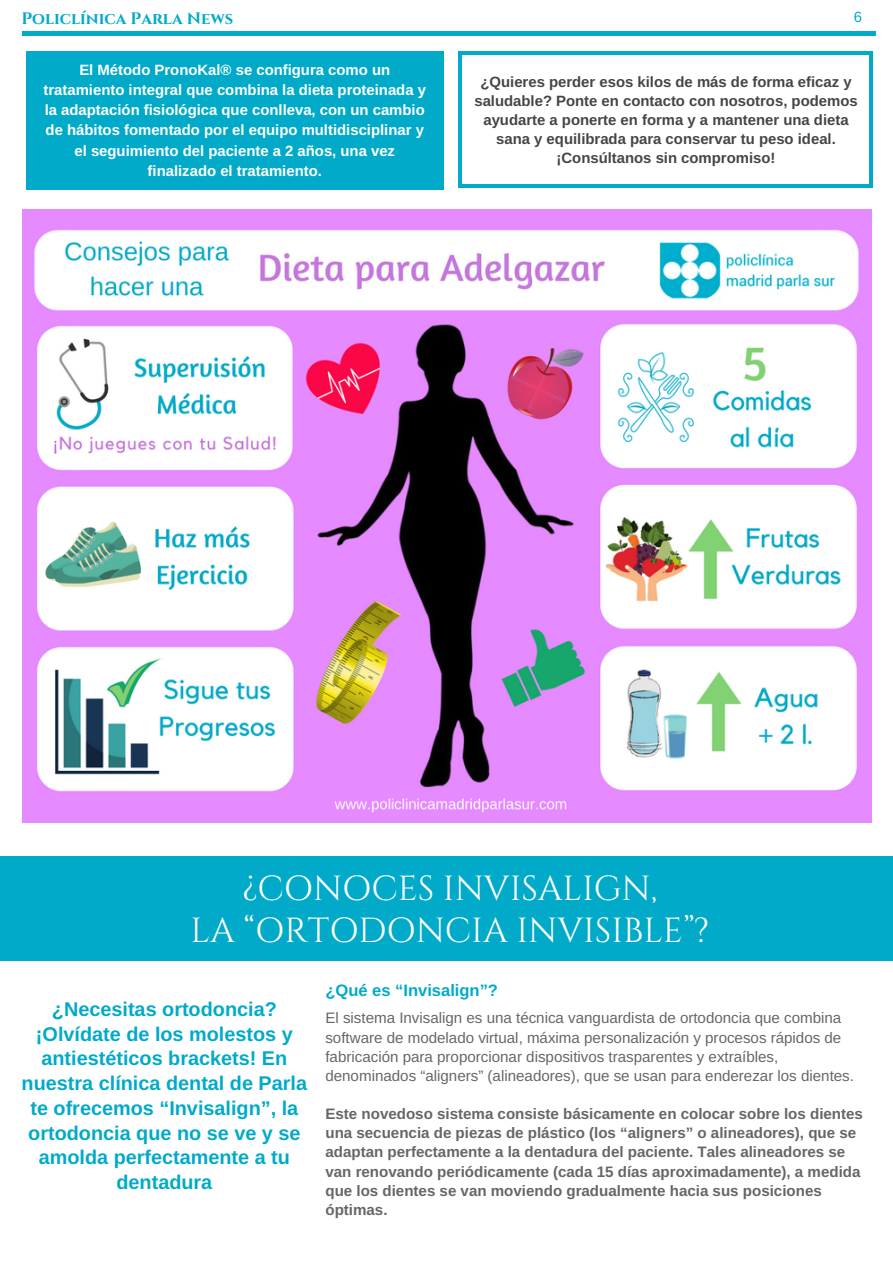
<style>
.page{position:relative;width:893px;height:1263px;background:#fff}
.page>*{position:absolute;margin:0;border:0;box-sizing:border-box;transform-origin:0 0}
.t1{font:34.8px/41.7px "Cinzel";color:#fff;text-align:center}
.t2{font:700 19.8px/24.8px "Arimo";color:#01aac9;text-align:center}
.t3{font:700 16.5px "Cinzel";color:#01aac9}
.t4{font:700 16.5px "Arimo";color:#01aac9}
.t5{font:700 15.15px/19.2px "Arimo";color:#666}
.t6{font:15.15px/19.2px "Arimo";color:#666}
.t7{font:700 14.85px/20.2px "Arimo";color:#fff;text-align:center}
.t8{font:700 14.85px/19.2px "Arimo";color:#454545;text-align:center}
.t9{font:14.85px "Arimo";color:#01aac9}
</style>
<div class="page">
<svg style="left:869px;top:184px;width:3px;height:4px"></svg>
<hr style="left:459px;top:55px;width:3px;height:129px;background:#01aac9">
<svg style="left:459px;top:184px;width:3px;height:4px"></svg>
<hr style="left:869px;top:55px;width:3px;height:129px;background:#01aac9">
<hr style="left:462px;top:184px;width:407px;height:4px;background:#01aac9">
<svg style="left:869px;top:51px;width:3px;height:4px"></svg>
<svg style="left:459px;top:51px;width:3px;height:4px"></svg>
<hr style="left:462px;top:51px;width:407px;height:4px;background:#01aac9">
<hr style="left:22px;top:32px;width:853px;height:4px;background:#01aac9">
<div style="left:26px;top:51px;width:418px;height:138px;background:#01aac9"></div>
<img style="left:23px;top:210px;width:848px;height:612px">
<div style="left:0;top:856px;width:893px;height:105px;background:#01aac9"></div>
<p class="t3" style="left:21px;top:8px;width:213px">Policlínica Parla News</p>
<p class="t9" style="left:854px;top:8px;width:10px">6</p>
<p class="t7" style="left:44px;top:59px;width:384px">El Método PronoKal® se configura como un tratamiento integral que combina la dieta proteinada y la adaptación fisiológica que conlleva, con un cambio de hábitos fomentado por el equipo multidisciplinar y el seguimiento del paciente a 2 años, una vez finalizado el tratamiento.</p>
<p class="t8" style="left:474px;top:72px;width:385px">¿Quieres perder esos kilos de más de forma eficaz y saludable? Ponte en contacto con nosotros, podemos ayudarte a ponerte en forma y a mantener una dieta sana y equilibrada para conservar tu peso ideal. ¡Consúltanos sin compromiso!</p>
<h1 class="t1" style="left:190px;top:869px;width:520px">¿CONOCES INVISALIGN,<br>LA “ORTODONCIA INVISIBLE”?</h1>
<h2 class="t2" style="left:22px;top:996px;width:287px">¿Necesitas ortodoncia? ¡Olvídate de los molestos y antiestéticos brackets! En nuestra clínica dental de Parla te ofrecemos “Invisalign”, la ortodoncia que no se ve y se amolda perfectamente a tu dentadura</h2>
<p class="t4" style="left:325px;top:981px;width:174px">¿Qué es “Invisalign”?</p>
<p class="t6" style="left:325px;top:1008px;width:530px">El sistema Invisalign es una técnica vanguardista de ortodoncia que combina software de modelado virtual, máxima personalización y procesos rápidos de fabricación para proporcionar dispositivos trasparentes y extraíbles, denominados “aligners” (alineadores), que se usan para enderezar los dientes.</p>
<p class="t5" style="left:325px;top:1104px;width:539px">Este novedoso sistema consiste básicamente en colocar sobre los dientes una secuencia de piezas de plástico (los “aligners” o alineadores), que se adaptan perfectamente a la dentadura del paciente. Tales alineadores se van renovando periódicamente (cada 15 días aproximadamente), a medida que los dientes se van moviendo gradualmente hacia sus posiciones óptimas.</p>
</div>
